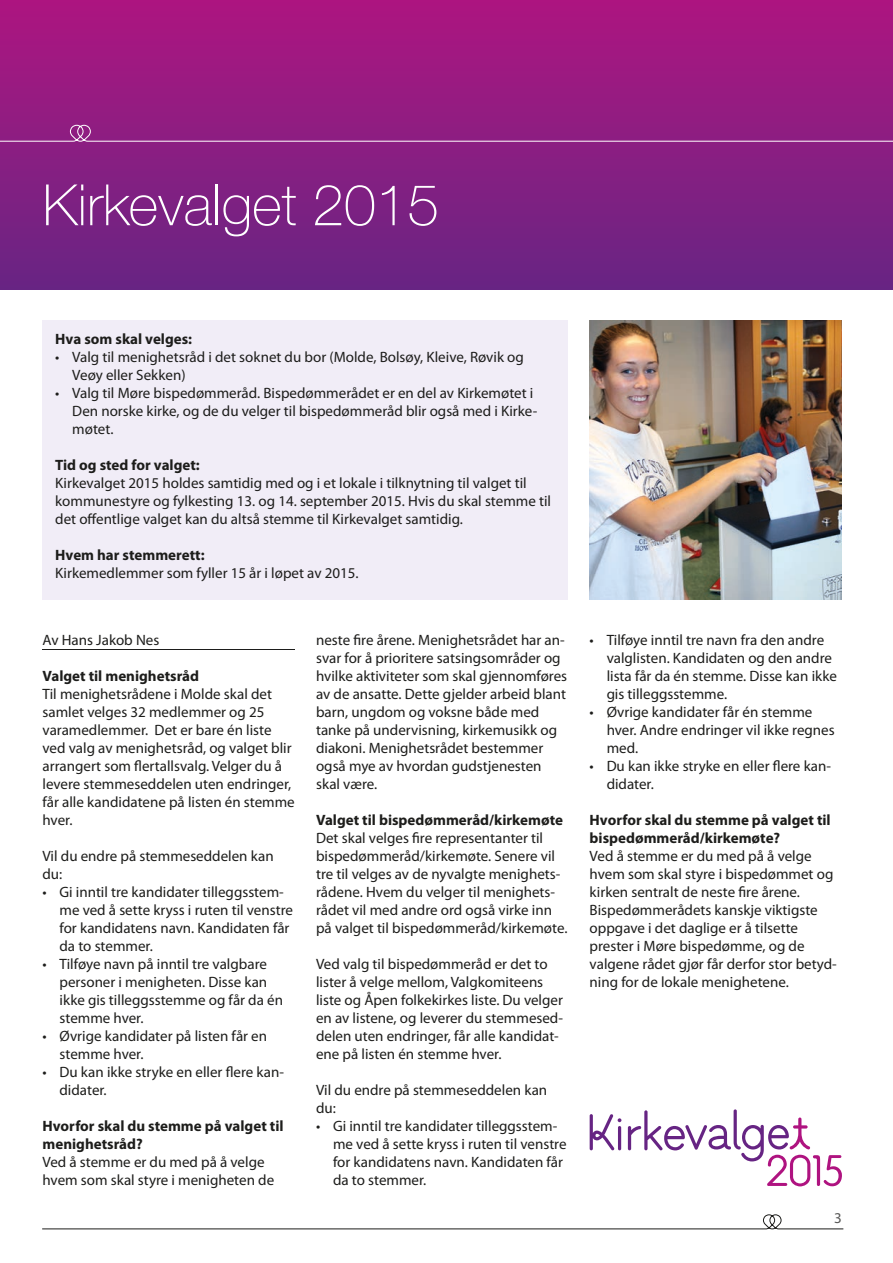
<style>
.page{position:relative;width:893px;height:1263px;background:#fff}
.page>*{position:absolute;margin:0;border:0;box-sizing:border-box;transform-origin:0 0}
.t1{font:100 57px "Helvetica Neue";color:#fff}
.t2{font:15px/18px "Myriad Pro";color:#1d1d1b}
.t3{font:700 15px/18px "Myriad Pro";color:#1d1d1b}
.t4{font:15px "Myriad Pro";color:#575756}
</style>
<div class="page">
<svg style="left:42px;top:1214px;width:801px;height:15px"></svg>
<hr style="left:43px;top:649px;width:252px;height:1px;background:#1d1d1b">
<div style="left:0;top:0;width:893px;height:289px;background:linear-gradient(to bottom,#ae1580,#682583)"></div>
<svg style="left:0;top:125px;width:893px;height:17px;background:#952b89"></svg>
<svg style="left:628px;top:1109px;width:214px;height:77px"></svg>
<svg style="left:590px;top:1114px;width:31px;height:36px"></svg>
<img style="left:590px;top:320px;width:252px;height:280px">
<div style="left:43px;top:320px;width:525px;height:280px;background:#f1edf7"></div>
<h1 class="t1" style="left:43px;top:162px;width:398px">Kirkevalget 2015</h1>
<p class="t3" style="left:55px;top:330px;width:138px">Hva som skal velges:</p>
<p class="t2" style="left:72px;top:349px;width:453px;text-indent:-17px">• Valg til menighetsråd i det soknet du bor (Molde, Bolsøy, Kleive, Røvik og<br>Veøy eller Sekken)</p>
<p class="t2" style="left:72px;top:385px;width:467px;text-indent:-17px">• Valg til Møre bispedømmeråd. Bispedømmerådet er en del av Kirkemøtet i<br>Den norske kirke, og de du velger til bispedømmeråd blir også med i Kirke&shy;møtet.</p>
<p class="t3" style="left:55px;top:456px;width:146px">Tid og sted for valget:</p>
<p class="t2" style="left:55px;top:475px;width:497px">Kirkevalget 2015 holdes samtidig med og i et lokale i tilknytning til valget til kommunestyre og fylkesting 13. og 14. september 2015. Hvis du skal stemme til det offentlige valget kan du altså stemme til Kirkevalget samtidig.</p>
<p class="t3" style="left:55px;top:546px;width:151px">Hvem har stemmerett:</p>
<p class="t2" style="left:55px;top:565px;width:305px">Kirkemedlemmer som fyller 15 år i løpet av 2015.</p>
<p class="t2" style="left:43px;top:631px;width:118px">Av Hans Jakob Nes</p>
<p class="t3" style="left:43px;top:667px;width:158px">Valget til menighetsråd</p>
<p class="t2" style="left:43px;top:685px;width:254px">Til menighetsrådene i Molde skal det samlet velges 32 medlemmer og 25 varamedlemmer. Det er bare én liste ved valg av menighetsråd, og valget blir arrangert som flertallsvalg. Velger du å levere stemmeseddelen uten endringer, får alle kandidatene på listen én stemme hver.</p>
<p class="t2" style="left:43px;top:847px;width:233px">Vil du endre på stemmeseddelen kan du:</p>
<p class="t2" style="left:60px;top:883px;width:235px;text-indent:-17px">• Gi inntil tre kandidater tilleggsstem&shy;me ved å sette kryss i ruten til venstre for kandidatens navn. Kandidaten får da to stemmer.</p>
<p class="t2" style="left:60px;top:955px;width:225px;text-indent:-17px">• Tilføye navn på inntil tre valgbare personer i menigheten. Disse kan ikke gis tilleggsstemme og får da én stemme hver.</p>
<p class="t2" style="left:60px;top:1027px;width:209px;text-indent:-17px">• Øvrige kandidater på listen får en stemme hver.</p>
<p class="t2" style="left:60px;top:1063px;width:226px;text-indent:-17px">• Du kan ikke stryke en eller flere kan&shy;didater.</p>
<p class="t3" style="left:43px;top:1117px;width:243px">Hvorfor skal du stemme på valget til menighetsråd?</p>
<p class="t2" style="left:43px;top:1153px;width:233px">Ved å stemme er du med på å velge hvem som skal styre i menigheten de</p>
<p class="t2" style="left:316px;top:631px;width:253px">neste fire årene. Menighetsrådet har an&shy;svar for å prioritere satsingsområder og hvilke aktiviteter som skal gjennomføres av de ansatte. Dette gjelder arbeid blant barn, ungdom og voksne både med tanke på undervisning, kirkemusikk og diakoni. Menighetsrådet bestemmer også mye av hvordan gudstjenesten skal være.</p>
<p class="t3" style="left:316px;top:811px;width:248px">Valget til bispedømmeråd/kirkemøte</p>
<p class="t2" style="left:316px;top:829px;width:253px">Det skal velges fire representanter til bispedømmeråd/kirkemøte. Senere vil tre til velges av de nyvalgte menighets&shy;rådene. Hvem du velger til menighets&shy;rådet vil med andre ord også virke inn på valget til bispedømmeråd/kirkemøte.</p>
<p class="t2" style="left:316px;top:955px;width:248px">Ved valg til bispedømmeråd er det to lister å velge mellom, Valgkomiteens liste og Åpen folkekirkes liste. Du velger en av listene, og leverer du stemmesed&shy;delen uten endringer, får alle kandidat&shy;ene på listen én stemme hver.</p>
<p class="t2" style="left:316px;top:1081px;width:233px">Vil du endre på stemmeseddelen kan du:</p>
<p class="t2" style="left:333px;top:1117px;width:235px;text-indent:-17px">• Gi inntil tre kandidater tilleggsstem&shy;me ved å sette kryss i ruten til venstre for kandidatens navn. Kandidaten får da to stemmer.</p>
<p class="t2" style="left:607px;top:631px;width:232px;text-indent:-17px">• Tilføye inntil tre navn fra den andre valglisten. Kandidaten og den andre lista får da én stemme. Disse kan ikke gis tilleggsstemme.</p>
<p class="t2" style="left:607px;top:703px;width:229px;text-indent:-17px">• Øvrige kandidater får én stemme hver. Andre endringer vil ikke regnes med.</p>
<p class="t2" style="left:607px;top:757px;width:226px;text-indent:-17px">• Du kan ikke stryke en eller flere kan&shy;didater.</p>
<p class="t3" style="left:590px;top:811px;width:243px">Hvorfor skal du stemme på valget til bispedømmeråd/kirkemøte?</p>
<p class="t2" style="left:590px;top:847px;width:249px">Ved å stemme er du med på å velge hvem som skal styre i bispedømmet og kirken sentralt de neste fire årene.<br>Bispedømmerådets kanskje viktigste oppgave i det daglige er å tilsette prester i Møre bispedømme, og de valgene rådet gjør får derfor stor betyd&shy;ning for de lokale menighetene.</p>
<p class="t4" style="left:834px;top:1210px;width:9px">3</p>
</div>
